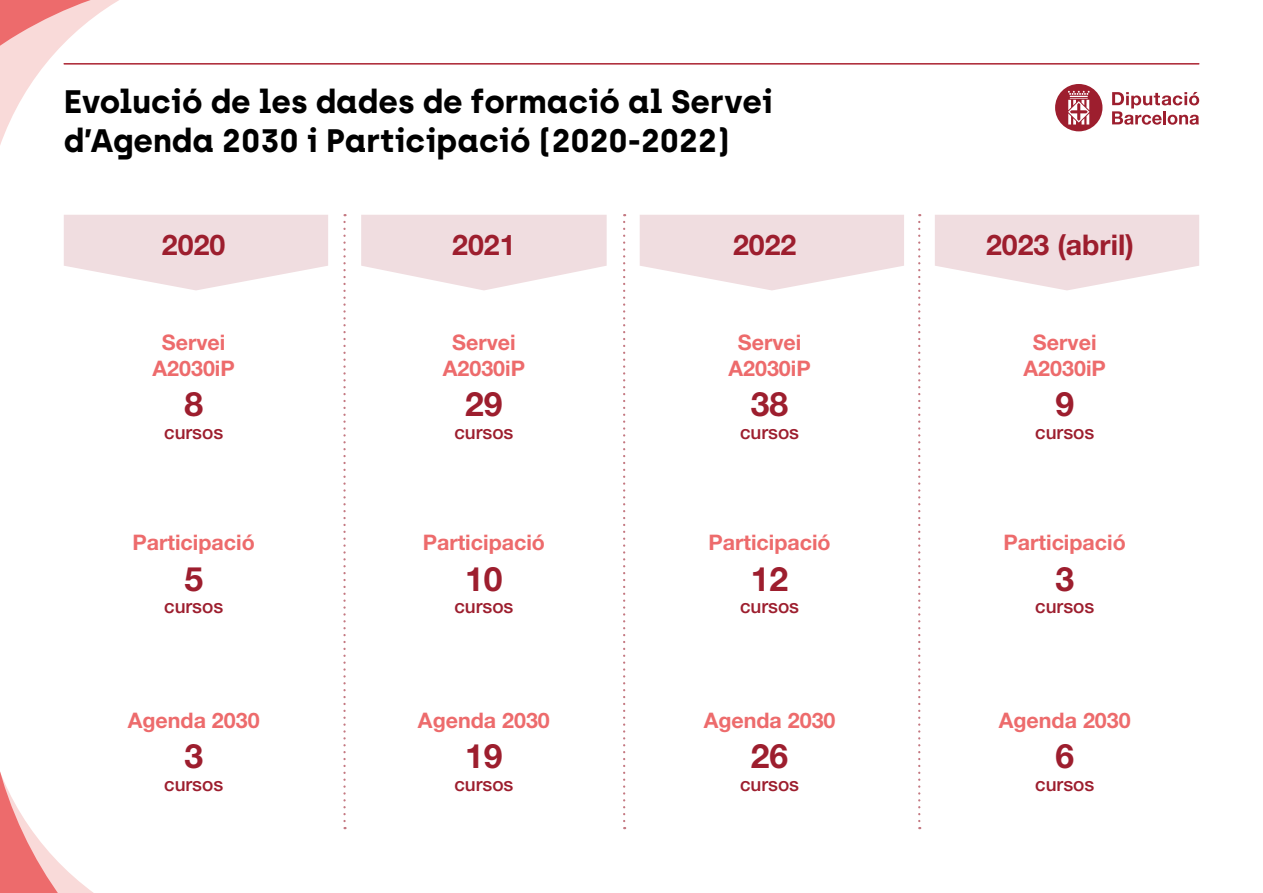
<style>
.page{position:relative;width:1263px;height:893px;background:#fff}
.page>*{position:absolute;margin:0;border:0;box-sizing:border-box;transform-origin:0 0}
.t1{font:700 33.6px "Helvetica Neue LT Std";color:#9d1e2e}
.t2{font:700 32.55px/39px "Archia";color:#000}
.t3{font:700 28.5px "Helvetica Neue LT Std";color:#9d1e2e}
.t4{font:700 21.45px/25.8px "Helvetica Neue LT Std";color:#ed6b6c;text-align:center}
.t5{font:500 19.05px "Helvetica Neue LT Std";color:#9d1e2e}
</style>
<div class="page">
<svg style="left:1112px;top:92px;width:87px;height:33px"></svg>
<svg style="left:1055px;top:84px;width:47px;height:47px"></svg>
<svg style="left:0;top:771px;width:94px;height:122px"></svg>
<svg style="left:0;top:0;width:234px;height:145px"></svg>
<svg style="left:64px;top:215px;width:264px;height:75px"></svg>
<svg style="left:640px;top:215px;width:264px;height:75px"></svg>
<svg style="left:935px;top:215px;width:264px;height:75px"></svg>
<svg style="left:361px;top:215px;width:246px;height:75px"></svg>
<hr style="left:64px;top:63px;width:1135px;height:1px;background:#9d1e2e">
<svg style="left:343px;top:222px;width:3px;height:607px"></svg>
<svg style="left:623px;top:222px;width:2px;height:607px"></svg>
<svg style="left:918px;top:222px;width:2px;height:607px"></svg>
<h2 class="t2" style="left:64px;top:82px;width:711px">Evolució de les dades de formació al Servei d’Agenda 2030 i Participació (2020-2022)</h2>
<h3 class="t3" style="left:162px;top:227px;width:65px">2020</h3>
<h3 class="t3" style="left:452px;top:227px;width:65px">2021</h3>
<h3 class="t3" style="left:733px;top:227px;width:65px">2022</h3>
<h3 class="t3" style="left:986px;top:227px;width:149px">2023 (abril)</h3>
<p class="t4" style="left:153px;top:329px;width:84px">Servei<br>A2030iP</p>
<h1 class="t1" style="left:184px;top:383px;width:20px">8</h1>
<p class="t5" style="left:164px;top:421px;width:61px">cursos</p>
<p class="t4" style="left:133px;top:529px;width:124px">Participació</p>
<h1 class="t1" style="left:184px;top:558px;width:20px">5</h1>
<p class="t5" style="left:164px;top:595px;width:61px">cursos</p>
<p class="t4" style="left:128px;top:707px;width:133px">Agenda 2030</p>
<h1 class="t1" style="left:184px;top:735px;width:20px">3</h1>
<p class="t5" style="left:164px;top:773px;width:61px">cursos</p>
<p class="t4" style="left:443px;top:329px;width:84px">Servei<br>A2030iP</p>
<h1 class="t1" style="left:465px;top:383px;width:39px">29</h1>
<p class="t5" style="left:454px;top:421px;width:61px">cursos</p>
<p class="t4" style="left:423px;top:529px;width:124px">Participació</p>
<h1 class="t1" style="left:465px;top:558px;width:39px">10</h1>
<p class="t5" style="left:454px;top:595px;width:61px">cursos</p>
<p class="t4" style="left:418px;top:707px;width:133px">Agenda 2030</p>
<h1 class="t1" style="left:465px;top:735px;width:39px">19</h1>
<p class="t5" style="left:454px;top:773px;width:61px">cursos</p>
<p class="t4" style="left:728px;top:329px;width:84px">Servei<br>A2030iP</p>
<h1 class="t1" style="left:751px;top:383px;width:39px">38</h1>
<p class="t5" style="left:740px;top:421px;width:61px">cursos</p>
<p class="t4" style="left:708px;top:529px;width:124px">Participació</p>
<h1 class="t1" style="left:751px;top:558px;width:39px">12</h1>
<p class="t5" style="left:740px;top:595px;width:61px">cursos</p>
<p class="t4" style="left:704px;top:707px;width:133px">Agenda 2030</p>
<h1 class="t1" style="left:751px;top:735px;width:39px">26</h1>
<p class="t5" style="left:740px;top:773px;width:61px">cursos</p>
<p class="t4" style="left:1024px;top:329px;width:84px">Servei<br>A2030iP</p>
<h1 class="t1" style="left:1055px;top:383px;width:20px">9</h1>
<p class="t5" style="left:1035px;top:421px;width:61px">cursos</p>
<p class="t4" style="left:1003px;top:529px;width:124px">Participació</p>
<h1 class="t1" style="left:1055px;top:558px;width:20px">3</h1>
<p class="t5" style="left:1035px;top:595px;width:61px">cursos</p>
<p class="t4" style="left:999px;top:707px;width:133px">Agenda 2030</p>
<h1 class="t1" style="left:1055px;top:735px;width:20px">6</h1>
<p class="t5" style="left:1035px;top:773px;width:61px">cursos</p>
</div>
